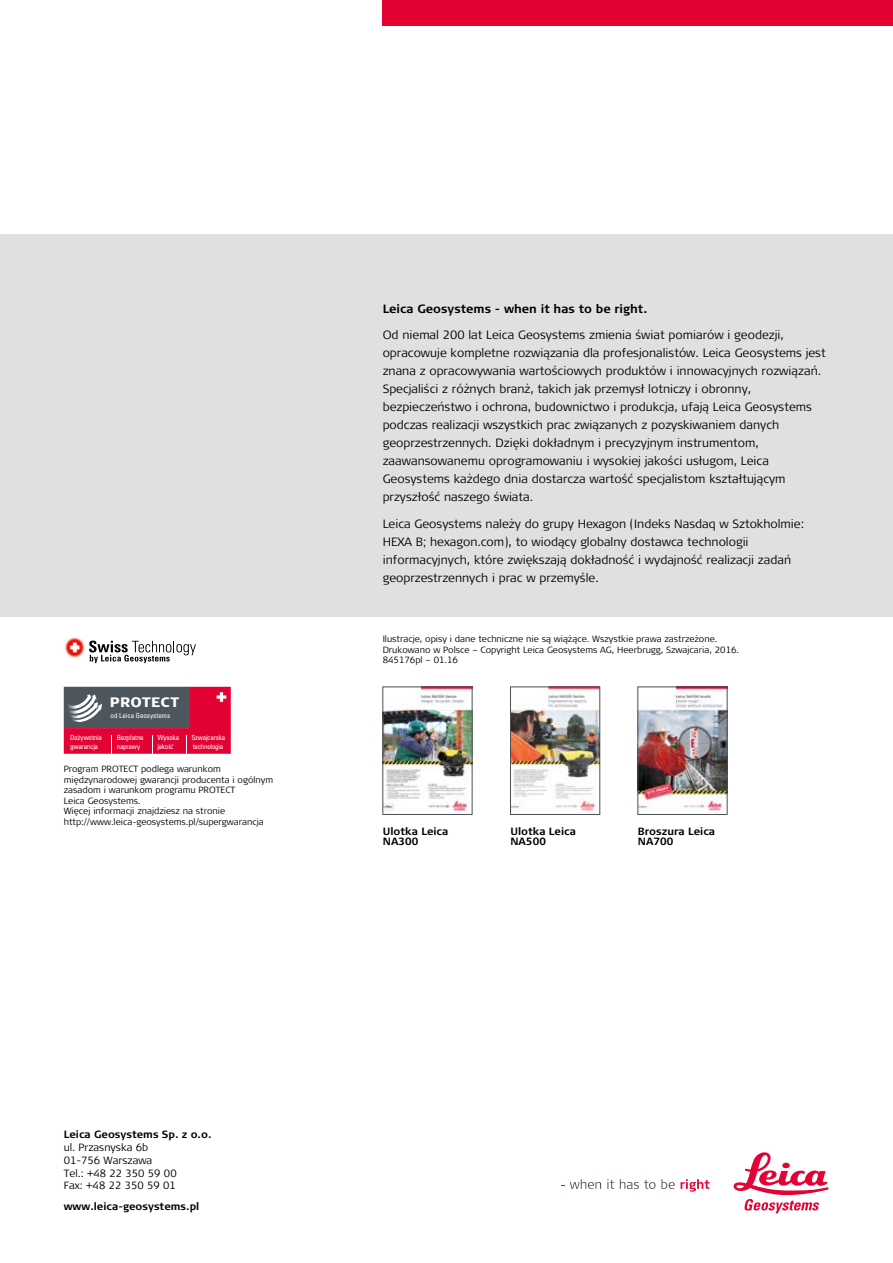
<style>
.page{position:relative;width:893px;height:1263px;background:#fff}
.page>*{position:absolute;margin:0;border:0;box-sizing:border-box;transform-origin:0 0}
.t1{font:900 13.8px "Signa Column";letter-spacing:.02em;color:#fff}
.t2{font:300 12px/18px "Signa Pro";color:#000}
.t3{font:700 12px "Signa Pro";color:#000}
.t4{font:700 10.5px/10.5px "Signa Pro";color:#000}
.t5{font:300 10.5px/12.8px "Signa Pro";color:#000}
.t6{font:300 9px/10.5px "Signa Pro";color:#000}
.t7{font:condensed 7.05px/8.1px "Univers LT Std";letter-spacing:-.035em;color:#fff}
.t8{font:condensed 7.05px "Univers LT Std";letter-spacing:-.005em;color:#fff}
.s1{font-family:"Myriad Pro";font-stretch:normal}
</style>
<div class="page">
<div style="left:383px;top:0;width:510px;height:26px;background:#e40134"></div>
<div style="left:0;top:234px;width:893px;height:383px;background:#e0e0df"></div>
<img style="left:65px;top:637px;width:20px;height:21px">
<svg style="left:89px;top:641px;width:107px;height:22px"></svg>
<svg style="left:570px;top:1179px;width:31px;height:10px"></svg>
<svg style="left:607px;top:1179px;width:7px;height:10px"></svg>
<svg style="left:620px;top:1179px;width:35px;height:10px"></svg>
<svg style="left:661px;top:1179px;width:14px;height:10px"></svg>
<svg style="left:681px;top:1179px;width:29px;height:12px"></svg>
<svg style="left:734px;top:1152px;width:95px;height:61px"></svg>
<img style="left:385px;top:689px;width:85px;height:123px">
<div style="left:383px;top:687px;width:89px;height:127px;border:1px solid #485156"></div>
<img style="left:512px;top:689px;width:86px;height:123px">
<div style="left:510px;top:687px;width:90px;height:127px;border:1px solid #485156"></div>
<img style="left:640px;top:689px;width:85px;height:122px">
<div style="left:638px;top:687px;width:89px;height:127px;border:1px solid #485156"></div>
<svg style="left:64px;top:687px;width:167px;height:67px;background:#a4304e"></svg>
<p class="t1" style="left:110px;top:693px;width:71px">PROTECT</p>
<p class="t8" style="left:111px;top:711px;width:61px">od Leica Geosystems</p>
<p class="t7" style="left:70px;top:734px;width:33px">Do<span class="s1">ż</span>ywotnia gwarancja</p>
<p class="t7" style="left:117px;top:734px;width:29px">Bezpłatne naprawy</p>
<p class="t7" style="left:157px;top:734px;width:23px">Wysoka jako<span class="s1">ść</span></p>
<p class="t7" style="left:191px;top:734px;width:35px">Szwajcarska technologia</p>
<p class="t6" style="left:64px;top:763px;width:211px">Program PROTECT podlega warunkom międzynarodowej gwarancji producenta i ogólnym zasadom i warunkom programu PROTECT<br>Leica Geosystems.<br>Więcej informacji znajdziesz na stronie http://www.leica-geosystems.pl/supergwarancja</p>
<p class="t3" style="left:383px;top:300px;width:266px">Leica Geosystems - when it has to be right.</p>
<p class="t2" style="left:383px;top:326px;width:444px">Od niemal 200 lat Leica Geosystems zmienia świat pomiarów i geodezji, opracowuje kompletne rozwiązania dla profesjonalistów. Leica Geosystems jest znana z opracowywania wartościowych produktów i innowacyjnych rozwiązań.<br>Specjaliści z różnych branż, takich jak przemysł lotniczy i obronny, bezpieczeństwo i ochrona, budownictwo i produkcja, ufają Leica Geosystems podczas realizacji wszystkich prac związanych z pozyskiwaniem danych geoprzestrzennych. Dzięki dokładnym i precyzyjnym instrumentom, zaawansowanemu oprogramowaniu i wysokiej jakości usługom, Leica Geosystems każdego dnia dostarcza wartość specjalistom kształtującym przyszłość naszego świata.</p>
<p class="t2" style="left:383px;top:514px;width:423px">Leica Geosystems należy do grupy Hexagon (Indeks Nasdaq w Sztokholmie:<br>HEXA B; hexagon.com), to wiodący globalny dostawca technologii informacyjnych, które zwiększają dokładność i wydajność realizacji zadań geoprzestrzennych i prac w przemyśle.</p>
<p class="t6" style="left:383px;top:633px;width:358px">Ilustracje, opisy i dane techniczne nie są wiążące. Wszystkie prawa zastrzeżone.<br>Drukowano w Polsce – Copyright Leica Geosystems AG, Heerbrugg, Szwajcaria, 2016.<br>845176pl – 01.16</p>
<p class="t4" style="left:383px;top:825px;width:67px">Ulotka Leica<br>NA300</p>
<p class="t4" style="left:510px;top:825px;width:67px">Ulotka Leica<br>NA500</p>
<p class="t4" style="left:638px;top:825px;width:79px">Broszura Leica<br>NA700</p>
<p class="t4" style="left:64px;top:1129px;width:149px">Leica Geosystems Sp. z o.o.</p>
<p class="t5" style="left:64px;top:1140px;width:114px">ul. Przasnyska 6b<br>01-756 Warszawa<br>Tel.: +48 22 350 59 00<br>Fax: +48 22 350 59 01</p>
<p class="t4" style="left:64px;top:1200px;width:137px">www.leica-geosystems.pl</p>
</div>
